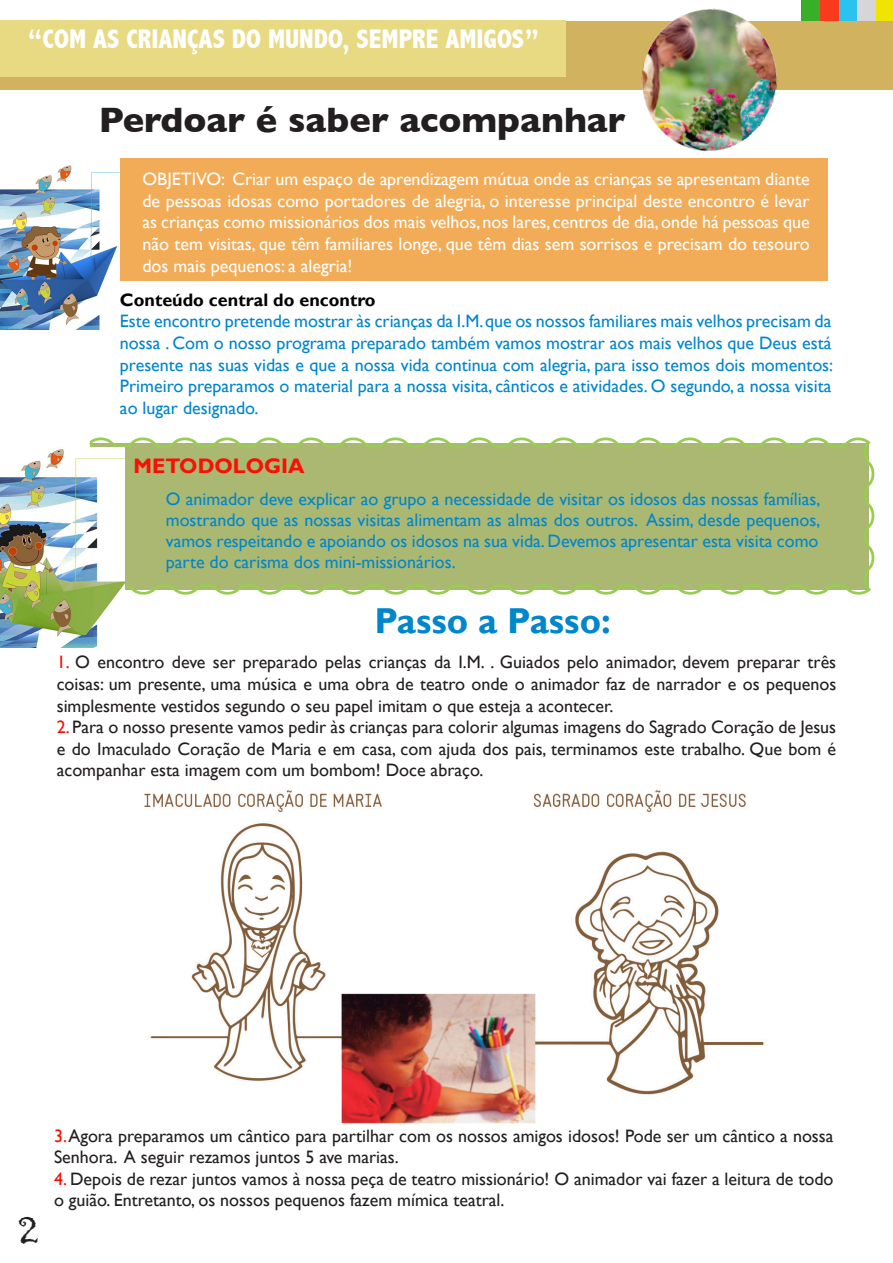
<style>
.page{position:relative;width:893px;height:1263px;background:#fff}
.page>*{position:absolute;margin:0;border:0;box-sizing:border-box;transform-origin:0 0}
.t1{font:45px "Gigi";color:#231f20}
.t2{font:700 36px "Gill Sans";color:#231f20}
.t3{font:700 36px "Gill Sans";color:#0086cc}
.t4{font:800 condensed 27px "Abadi";color:#fff}
.t5{font:700 21px "Gill Sans";color:#fa0f03}
.t6{font:18px/21.6px "Gill Sans";color:#231f20;text-align:justify}
.t7{font:18px/21.6px "Gill Sans";color:#0086cc;text-align:justify}
.t8{font:18px/21.6px "Gill Sans";color:#fff;text-align:justify}
.t9{font:700 18px "Gill Sans";color:#000}
.s1{color:#fa0f03}
</style>
<div class="page">
<svg style="left:89px;top:437px;width:786px;height:158px;background:#afbc78"></svg>
<div style="left:874px;top:0;width:19px;height:48px;background:#f1e304"></div>
<div style="left:857px;top:0;width:19px;height:41px;background:#d6d6d8"></div>
<div style="left:839px;top:0;width:18px;height:41px;background:#2bc3ed"></div>
<div style="left:820px;top:0;width:19px;height:44px;background:#fa3a1d"></div>
<div style="left:802px;top:0;width:18px;height:25px;background:#39ae28"></div>
<div style="left:0;top:21px;width:893px;height:68px;background:#d1b25f"></div>
<div style="left:0;top:20px;width:566px;height:57px;background:#e8da83"></div>
<img style="left:0;top:165px;width:120px;height:164px">
<div style="left:120px;top:158px;width:707px;height:123px;background:#f2ac57"></div>
<img style="left:0;top:448px;width:125px;height:199px">
<img style="left:617px;top:0;width:194px;height:152px">
<img style="left:144px;top:790px;width:620px;height:334px">
<p class="t4" style="left:28px;top:24px;width:512px">“COM AS CRIANÇAS DO MUNDO, SEMPRE AMIGOS”</p>
<p class="t2" style="left:99px;top:91px;width:529px">Perdoar é saber acompanhar</p>
<p class="t8" style="left:142px;top:169px;width:669px">OBJETIVO: Criar um espaço de aprendizagem mútua onde as crianças se apresentam diante de pessoas idosas como portadores de alegria, o interesse principal deste encontro é levar as crianças como missionários dos mais velhos, nos lares, centros de dia, onde há pessoas que não tem visitas, que têm familiares longe, que têm dias sem sorrisos e precisam do tesouro dos mais pequenos: a alegria!</p>
<p class="t9" style="left:120px;top:289px;width:257px">Conteúdo central do encontro</p>
<p class="t7" style="left:120px;top:311px;width:715px">Este encontro pretende mostrar às crianças da I.M. que os nossos familiares mais velhos precisam da nossa . Com o nosso programa preparado também vamos mostrar aos mais velhos que Deus está presente nas suas vidas e que a nossa vida continua com alegria, para isso temos dois momentos:<br>Primeiro preparamos o material para a nossa visita, cânticos e atividades. O segundo, a nossa visita ao lugar designado.</p>
<p class="t5" style="left:134px;top:453px;width:172px">METODOLOGIA</p>
<p class="t7" style="left:166px;top:488px;width:656px;line-height:21px">O animador deve explicar ao grupo a necessidade de visitar os idosos das nossas famílias, mostrando que as nossas visitas alimentam as almas dos outros. Assim, desde pequenos, vamos respeitando e apoiando os idosos na sua vida. Devemos apresentar esta visita como parte do carisma dos mini-missionários.</p>
<p class="t3" style="left:374px;top:599px;width:238px">Passo a Passo:</p>
<p class="t6" style="left:57px;top:652px;width:781px"><span class="s1">1.</span> O encontro deve ser preparado pelas crianças da I.M. . Guiados pelo animador, devem preparar três coisas: um presente, uma música e uma obra de teatro onde o animador faz de narrador e os pequenos simplesmente vestidos segundo o seu papel imitam o que esteja a acontecer.</p>
<p class="t6" style="left:57px;top:717px;width:781px"><span class="s1">2.</span> Para o nosso presente vamos pedir às crianças para colorir algumas imagens do Sagrado Coração de Jesus e do Imaculado Coração de Maria e em casa, com ajuda dos pais, terminamos este trabalho. Que bom é acompanhar esta imagem com um bombom! Doce abraço.</p>
<p class="t1" style="left:18px;top:1199px;width:22px">2</p>
<p class="t6" style="left:54px;top:1125px;width:781px"><span class="s1">3.</span> Agora preparamos um cântico para partilhar com os nossos amigos idosos! Pode ser um cântico a nossa<br>Senhora. A seguir rezamos juntos 5 ave marias.</p>
<p class="t6" style="left:54px;top:1168px;width:781px"><span class="s1">4.</span> Depois de rezar juntos vamos à nossa peça de teatro missionário! O animador vai fazer a leitura de todo o guião. Entretanto, os nossos pequenos fazem mímica teatral.</p>
</div>
